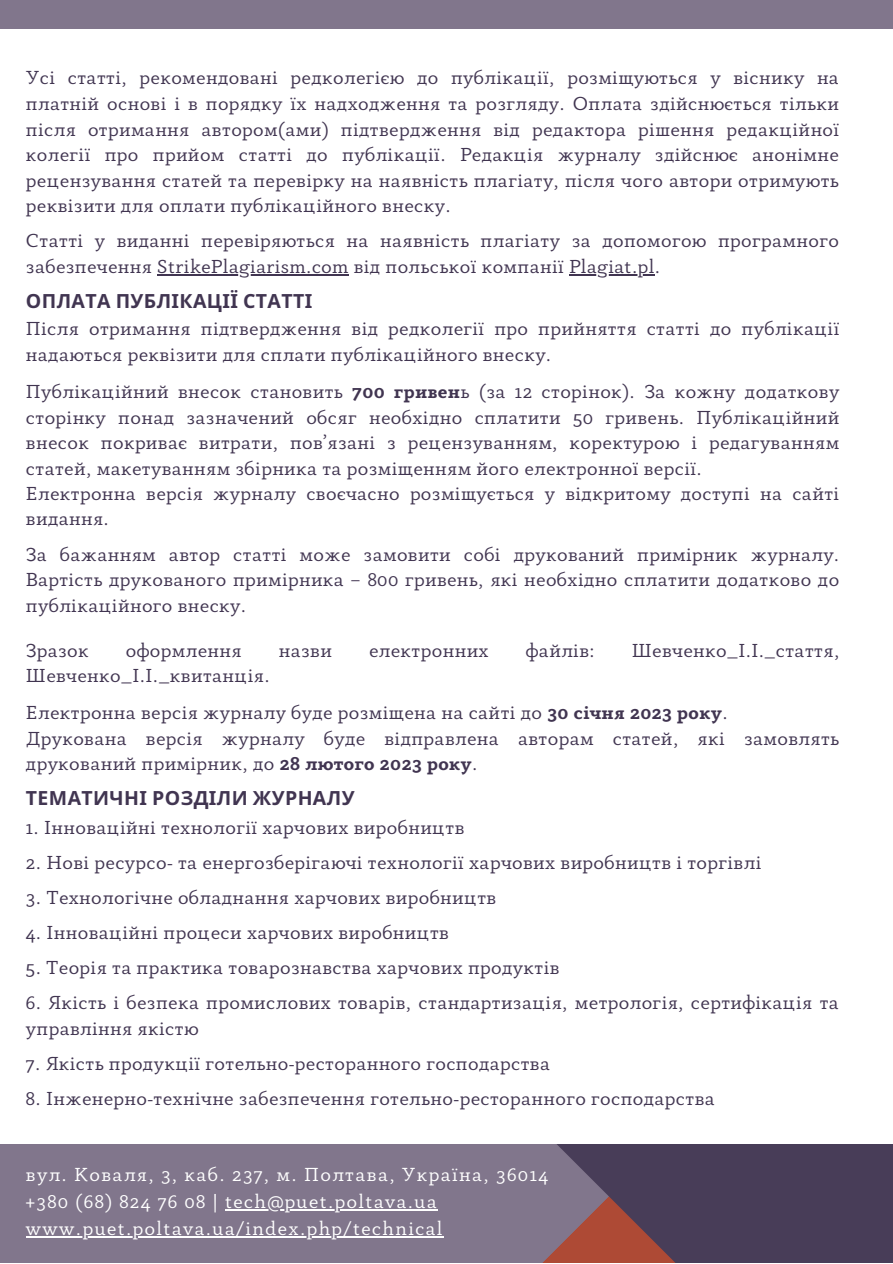
<style>
.page{position:relative;width:893px;height:1264px;background:#fff}
.page>*{position:absolute;margin:0;border:0;box-sizing:border-box;transform-origin:0 0}
.t1{font:19.5px/25.5px "Anaphora";letter-spacing:.02em;color:#413551}
.t2{font:19.5px/27px "Anaphora";letter-spacing:.07em;color:#fff}
.t3{font:700 19.5px "Noto Sans";letter-spacing:.02em;color:#413551}
.s1{font-weight:700}
</style>
<div class="page">
<div style="left:0;top:0;width:892px;height:1262px;background:#81768c"></div>
<svg style="left:536px;top:1143px;width:356px;height:119px;background:#5a465c"></svg>
<div style="left:0;top:29px;width:892px;height:1114px;background:#fff"></div>
<hr style="left:157px;top:274px;width:192px;height:2px;background:#413551">
<hr style="left:569px;top:274px;width:85px;height:2px;background:#413551">
<svg style="left:225px;top:1209px;width:29px;height:1px"></svg>
<hr style="left:254px;top:1209px;width:184px;height:1px;background:#fff">
<hr style="left:26px;top:1236px;width:418px;height:1px;background:#fff">
<p class="t1" style="left:26px;top:66px;width:814px;text-align:justify">Усі статті, рекомендовані редколегією до публікації, розміщуються у віснику на платній основі і в порядку їх надходження та розгляду. Оплата здійснюється тільки після отримання автором(ами) підтвердження від редактора рішення редакційної колегії про прийом статті до публікації. Редакція журналу здійснює анонімне рецензування статей та перевірку на наявність плагіату, після чого автори отримують реквізити для оплати публікаційного внеску.</p>
<p class="t1" style="left:26px;top:229px;width:814px">Статті у виданні перевіряються на наявність плагіату за допомогою програмного забезпечення StrikePlagiarism.com від польської компанії Plagiat.pl.</p>
<p class="t3" style="left:26px;top:287px;width:288px">ОПЛАТА ПУБЛІКАЦІЇ СТАТТІ</p>
<p class="t1" style="left:26px;top:317px;width:814px">Після отримання підтвердження від редколегії про прийняття статті до публікації надаються реквізити для сплати публікаційного внеску.</p>
<p class="t1" style="left:26px;top:380px;width:814px">Публікаційний внесок становить <span class="s1">700 гривен</span>ь (за 12 сторінок). За кожну додаткову сторінку понад зазначений обсяг необхідно сплатити 50 гривень. Публікаційний внесок покриває витрати, пов’язані з рецензуванням, коректурою і редагуванням статей, макетуванням збірника та розміщенням його електронної версії.<br>Електронна версія журналу своєчасно розміщується у відкритому доступі на сайті видання.</p>
<p class="t1" style="left:26px;top:543px;width:814px;text-align:justify">За бажанням автор статті може замовити собі друкований примірник журналу.<br>Вартість друкованого примірника – 800 гривень, які необхідно сплатити додатково до публікаційного внеску.</p>
<p class="t1" style="left:26px;top:639px;width:64px">Зразок</p>
<p class="t1" style="left:126px;top:639px;width:117px">оформлення</p>
<p class="t1" style="left:279px;top:639px;width:55px">назви</p>
<p class="t1" style="left:369px;top:639px;width:121px">електронних</p>
<p class="t1" style="left:526px;top:639px;width:70px">файлів:</p>
<p class="t1" style="left:631px;top:639px;width:209px">Шевченко_І.І._стаття,</p>
<p class="t1" style="left:26px;top:658px;width:703px;line-height:37.2px">Шевченко_І.І._квитанція.<br>Електронна версія журналу буде розміщена на сайті до <span class="s1">30 січня 2023 року</span>.</p>
<p class="t1" style="left:26px;top:727px;width:814px">Друкована версія журналу буде відправлена авторам статей, які замовлять друкований примірник, до <span class="s1">28 лютого 2023 року</span>.</p>
<p class="t3" style="left:26px;top:783px;width:330px">ТЕМАТИЧНІ РОЗДІЛИ ЖУРНАЛУ</p>
<p class="t1" style="left:26px;top:816px;width:440px">1. Інноваційні технології харчових виробництв</p>
<p class="t1" style="left:26px;top:851px;width:736px">2. Нові ресурсо- та енергозберігаючі технології харчових виробництв і торгівлі</p>
<p class="t1" style="left:26px;top:886px;width:472px">3. Технологічне обладнання харчових виробництв</p>
<p class="t1" style="left:26px;top:921px;width:424px">4. Інноваційні процеси харчових виробництв</p>
<p class="t1" style="left:26px;top:956px;width:535px">5. Теорія та практика товарознавства харчових продуктів</p>
<p class="t1" style="left:26px;top:991px;width:814px">6. Якість і безпека промислових товарів, стандартизація, метрологія, сертифікація та управління якістю</p>
<p class="t1" style="left:26px;top:1051px;width:525px">7. Якість продукції готельно-ресторанного господарства</p>
<p class="t1" style="left:26px;top:1086px;width:690px">8. Інженерно-технічне забезпечення готельно-ресторанного господарства</p>
<p class="t2" style="left:26px;top:1162px;width:523px">вул. Коваля, 3, каб. 237, м. Полтава, Україна, 36014 +380 (68) 824 76 08 | tech@puet.poltava.ua www.puet.poltava.ua/index.php/technical</p>
</div>
